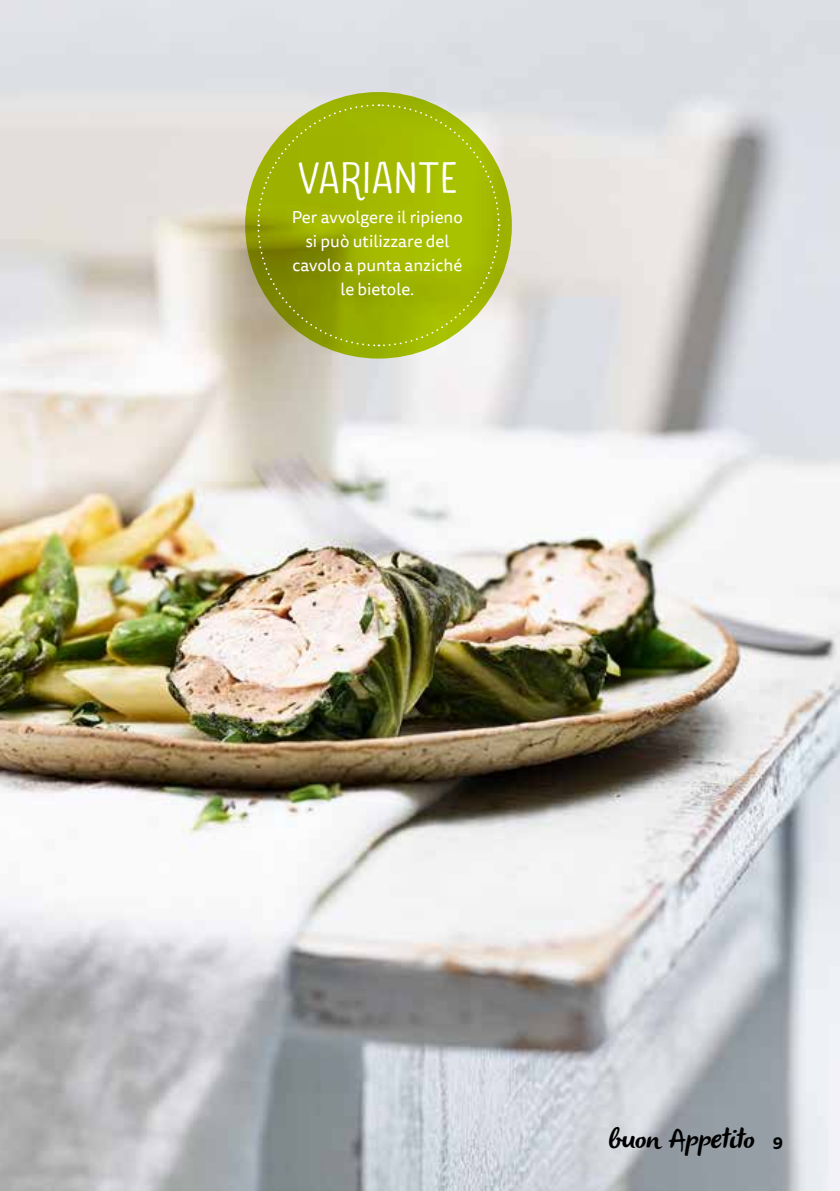
<style>
.page{position:relative;width:840px;height:1191px;background:#fff}
.page>*{position:absolute;margin:0;border:0;box-sizing:border-box;transform-origin:0 0}
.t1{font:44px "Sofa Sans Hand Mono";letter-spacing:-.01em;color:#fff}
.t2{font:italic 28px "Olivier";color:#000}
.t3{font:17px/24px "Tisa Sans OT";color:#fff;text-align:center}
.t4{font:700 17px "Tisa Sans OT";color:#000}
</style>
<div class="page">
<img style="left:0;top:0;width:839px;height:1191px">
<svg style="left:245px;top:92px;width:266px;height:266px;background:#98ac02"></svg>
<svg style="left:256px;top:103px;width:244px;height:244px;background:#a4b51a"></svg>
<h1 class="t1" style="left:297px;top:151px;width:161px">VARIANTE</h1>
<p class="t3" style="left:292px;top:206px;width:172px">Per avvolgere il ripieno si può utilizzare del cavolo a punta anziché le bietole.</p>
<h2 class="t2" style="left:607px;top:1123px;width:148px">buo n Appetito</h2>
<p class="t4" style="left:772px;top:1129px;width:12px">9</p>
</div>
